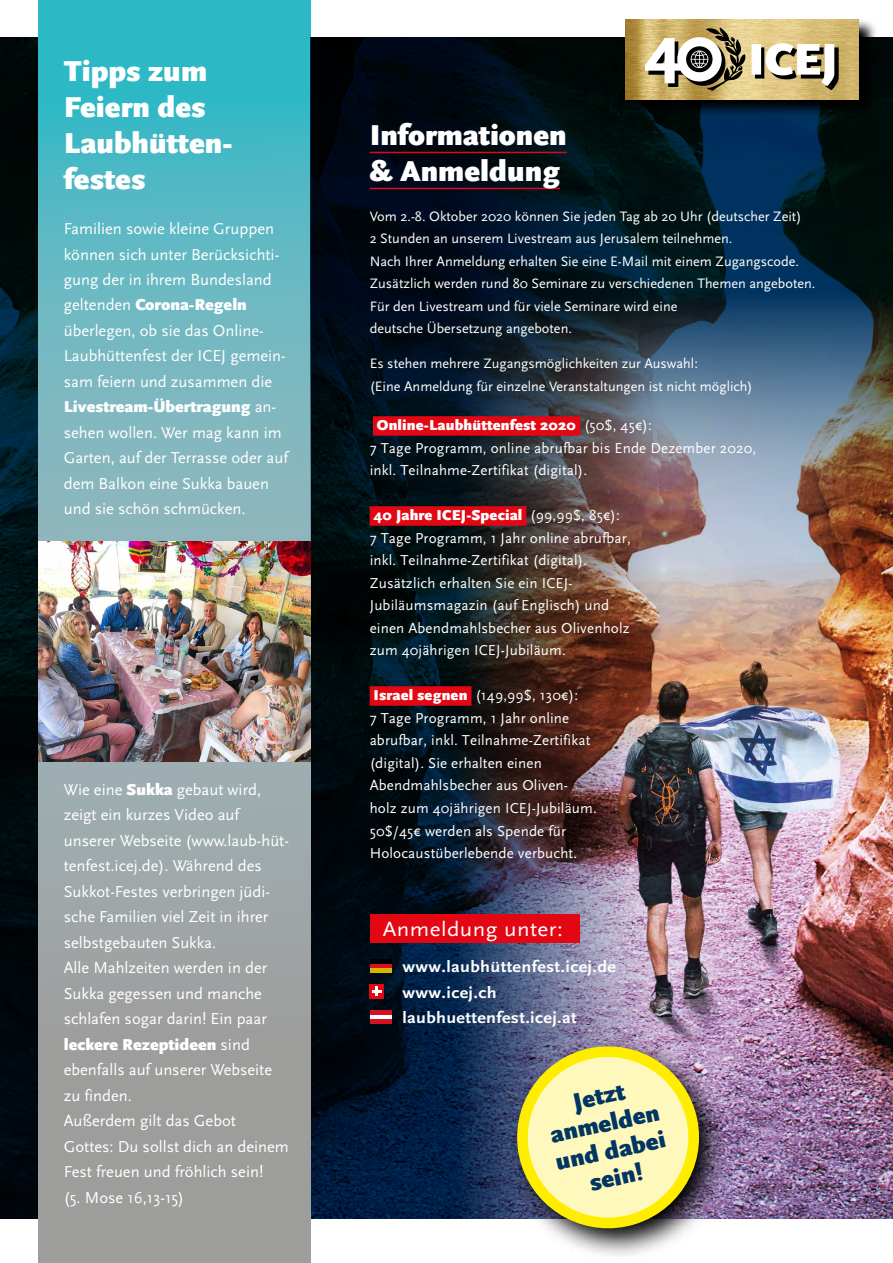
<style>
.page{position:relative;width:893px;height:1263px;background:#fff}
.page>*{position:absolute;margin:0;border:0;box-sizing:border-box;transform-origin:0 0}
.t1{font:900 30px/36px "Scala Sans";color:#fff}
.t2{font:900 24.45px/27.6px "Scala Sans";color:#003661;text-align:center}
.t3{font:21px "Scala Sans";letter-spacing:.02em;color:#fff;scale:1.1 1}
.t4{font:16.5px/25.5px "Scala Sans";color:#fff}
.t5{font:700 16.5px/26px "Scala Sans";letter-spacing:.02em;color:#fff;scale:1.1 1}
.t6{font:15px/22.5px "Scala Sans";letter-spacing:.01em;color:#fff}
.t7{font:14.25px/22.5px "Scala Sans";color:#fff}
.s1{font-weight:900}
.s2{font-family:"Minion Pro";font-size:14.25px;color:#000}
</style>
<div class="page">
<img style="left:310px;top:674px;width:583px;height:545px">
<svg style="left:0;top:38px;width:38px;height:1181px;background:#000e13"></svg>
<svg style="left:38px;top:0;width:272px;height:1263px;background:#7dadb2"></svg>
<img style="left:38px;top:542px;width:272px;height:219px">
<img style="left:506px;top:1035px;width:225px;height:221px">
<img style="left:512px;top:1041px;width:192px;height:192px">
<img style="left:310px;top:38px;width:583px;height:636px">
<hr style="left:370px;top:152px;width:197px;height:1px;background:#e30613">
<hr style="left:370px;top:188px;width:190px;height:1px;background:#e30613">
<div style="left:373px;top:416px;width:207px;height:20px;background:#e30613"></div>
<div style="left:370px;top:506px;width:156px;height:20px;background:#e30613"></div>
<div style="left:370px;top:686px;width:101px;height:20px;background:#e30613"></div>
<svg style="left:624px;top:20px;width:254px;height:98px;background:#111c21"></svg>
<img style="left:625px;top:19px;width:234px;height:80px">
<svg style="left:755px;top:47px;width:83px;height:43px"></svg>
<svg style="left:752px;top:43px;width:82px;height:43px"></svg>
<svg style="left:645px;top:27px;width:101px;height:64px"></svg>
<div style="left:370px;top:915px;width:209px;height:28px;background:#e30613"></div>
<div style="left:370px;top:984px;width:14px;height:14px;background:#e30613"></div>
<svg style="left:372px;top:987px;width:10px;height:9px"></svg>
<div style="left:370px;top:1010px;width:21px;height:5px;background:#d51224"></div>
<hr style="left:370px;top:1015px;width:21px;height:4px;background:#fff">
<div style="left:370px;top:1019px;width:21px;height:5px;background:#d51224"></div>
<div style="left:370px;top:963px;width:21px;height:5px;background:#d51224"></div>
<hr style="left:370px;top:959px;width:21px;height:4px;background:#000">
<div style="left:370px;top:968px;width:21px;height:5px;background:#dbb400"></div>
<h1 class="t1" style="left:64px;top:54px;width:170px">Tipps zum<br>Feiern des<br>Laubhütten&shy;festes</h1>
<p class="t4" style="left:64px;top:216px;width:226px">Familien sowie kleine Gruppen können sich unter Berücksichti&shy;gung der in ihrem Bundesland geltenden <span class="s1">Corona-Regeln </span>überlegen, ob sie das Online-<br>Laubhüttenfest der ICEJ gemein&shy;sam feiern und zusammen die<br><span class="s1">Livestream-Übertragung</span> an&shy;sehen wollen. Wer mag kann im<br>Garten, auf der Terrasse oder auf dem Balkon eine Sukka bauen und sie schön schmücken.</p>
<p class="t4" style="left:64px;top:777px;width:227px">Wie eine <span class="s1">Sukka</span> gebaut wird, zeigt ein kurzes Video auf unserer Webseite (www.laub-hüt&shy;tenfest.icej.de). Während des<br>Sukkot-Festes verbringen jüdi&shy;sche Familien viel Zeit in ihrer selbstgebauten Sukka.<br>Alle Mahlzeiten werden in der<br>Sukka gegessen und manche schlafen sogar darin! Ein paar <span class="s1">leckere Rezeptideen</span> sind ebenfalls auf unserer Webseite zu finden.<br>Außerdem gilt das Gebot<br>Gottes: Du sollst dich an deinem<br>Fest freuen und fröhlich sein!<br>(5. Mose 16,13-15)</p>
<h1 class="t1" style="left:370px;top:118px;width:199px">Informationen &amp; Anmeldung</h1>
<p class="t7" style="left:370px;top:205px;width:447px">Vom 2.-8. Oktober 2020 können Sie jeden Tag ab 20 Uhr (deutscher Zeit)<br>2 Stunden an unserem Livestream aus Jerusalem teilnehmen.<br>Nach Ihrer Anmeldung erhalten Sie eine E-Mail mit einem Zugangscode.<br>Zusätzlich werden rund 80 Seminare zu verschiedenen Themen angeboten.<br>Für den Livestream und für viele Seminare wird eine<br>deutsche Übersetzung angeboten.</p>
<p class="t7" style="left:370px;top:353px;width:385px">Es stehen mehrere Zugangsmöglichkeiten zur Auswahl:<br>(Eine Anmeldung für einzelne Veranstaltungen ist nicht möglich)</p>
<p class="t6" style="left:370px;top:415px;width:388px"><span class="s2">:</span> <span class="s1">Online-Laubhüttenfest 2020</span> (50$, 45€):<br>7 Tage Programm, online abrufbar bis Ende Dezember 2020, inkl. Teilnahme-Zertifikat (digital).</p>
<p class="t6" style="left:370px;top:505px;width:263px"><span class="s1">40 Jahre ICEJ-Special</span> (99,99$, 85€):<br>7 Tage Programm, 1 Jahr online abrufbar, inkl. Teilnahme-Zertifikat (digital).<br>Zusätzlich erhalten Sie ein ICEJ-Jubiläumsmagazin (auf Englisch) und einen Abendmahlsbecher aus Olivenholz zum 40jährigen ICEJ-Jubiläum.</p>
<p class="t6" style="left:370px;top:685px;width:229px"><span class="s1">Israel segnen</span> (149,99$, 130€):<br>7 Tage Programm, 1 Jahr online abrufbar, inkl. Teilnahme-Zertifikat (digital). Sie erhalten einen<br>Abendmahlsbecher aus Oliven&shy;holz zum 40jährigen ICEJ-Jubiläum.<br>50$/45€ werden als Spende für<br>Holocaustüberlebende verbucht.</p>
<p class="t3" style="left:383px;top:918px;width:165px">Anmeldung unter:</p>
<p class="t5" style="left:402px;top:954px;width:196px">www.laubhüttenfest.icej.de www.icej.ch laubhuettenfest.icej.at</p>
<h2 class="t2" style="left:542px;top:1096px;width:113px;rotate:-12deg">Jetzt anmelden und dabei sein!</h2>
</div>
